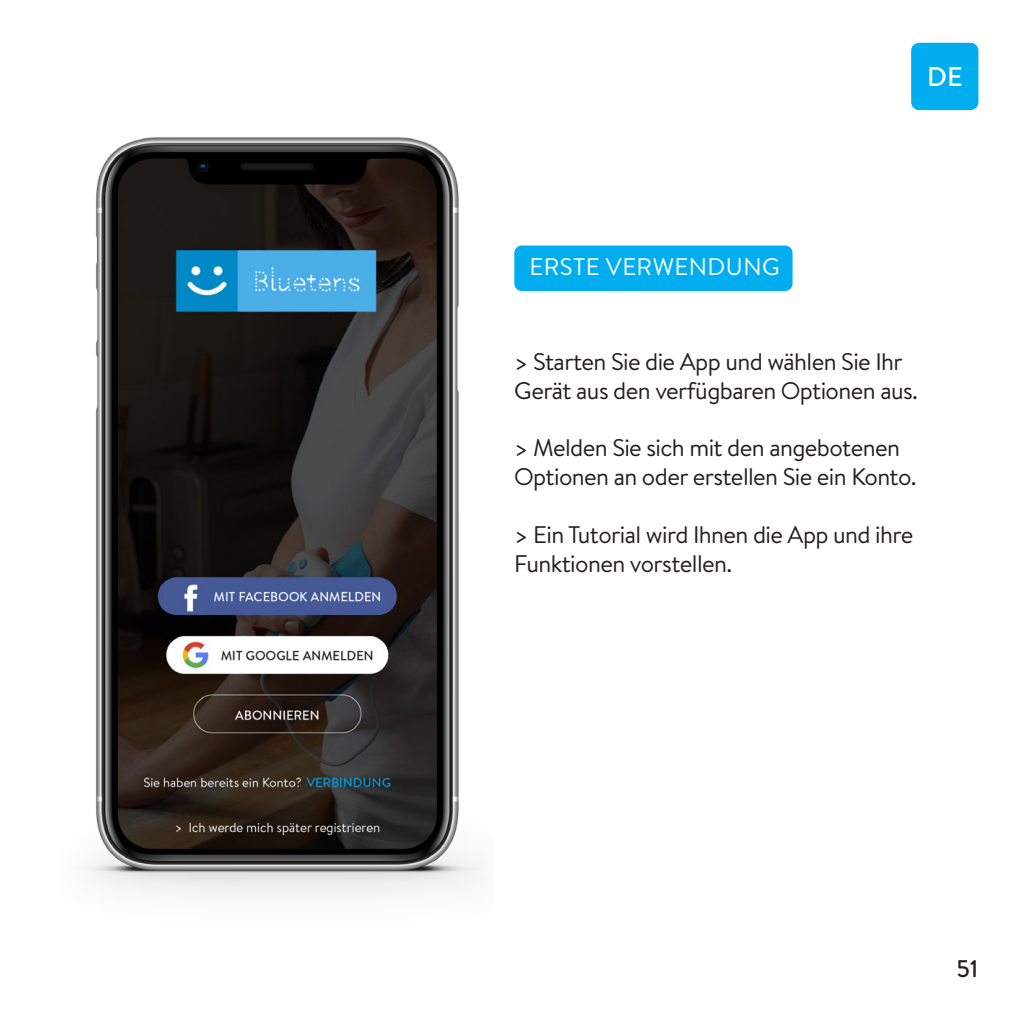
<style>
.page{position:relative;width:1021px;height:1021px;background:#fff}
.page>*{position:absolute;margin:0;border:0;box-sizing:border-box;transform-origin:0 0}
.t1{font:500 27px "Brandon Text";color:#fff}
.t2{font:24px/28.8px "Brandon Text";letter-spacing:-.025em;color:#231f20}
.t3{font:24px "Brandon Text";letter-spacing:.02em;color:#fff}
.t4{font:500 24px "Brandon Text";color:#231f20}
</style>
<div class="page">
<div style="left:911px;top:43px;width:67px;height:67px;background:#00aeef;border-radius:8px"></div>
<img style="left:87px;top:137px;width:394px;height:756px">
<div style="left:514px;top:245px;width:278px;height:46px;background:#00aeef;border-radius:7px"></div>
<p class="t1" style="left:927px;top:58px;width:37px">DE</p>
<p class="t3" style="left:529px;top:250px;width:252px">ERSTE VERWENDUNG</p>
<p class="t2" style="left:514px;top:346px;width:405px">&gt; Starten Sie die App und wählen Sie Ihr<br>Gerät aus den verfügbaren Optionen aus.</p>
<p class="t2" style="left:514px;top:433px;width:404px">&gt; Melden Sie sich mit den angebotenen<br>Optionen an oder erstellen Sie ein Konto.</p>
<p class="t2" style="left:514px;top:519px;width:400px">&gt; Ein Tutorial wird Ihnen die App und ihre<br>Funktionen vorstellen.</p>
<p class="t4" style="left:956px;top:952px;width:24px">51</p>
</div>
